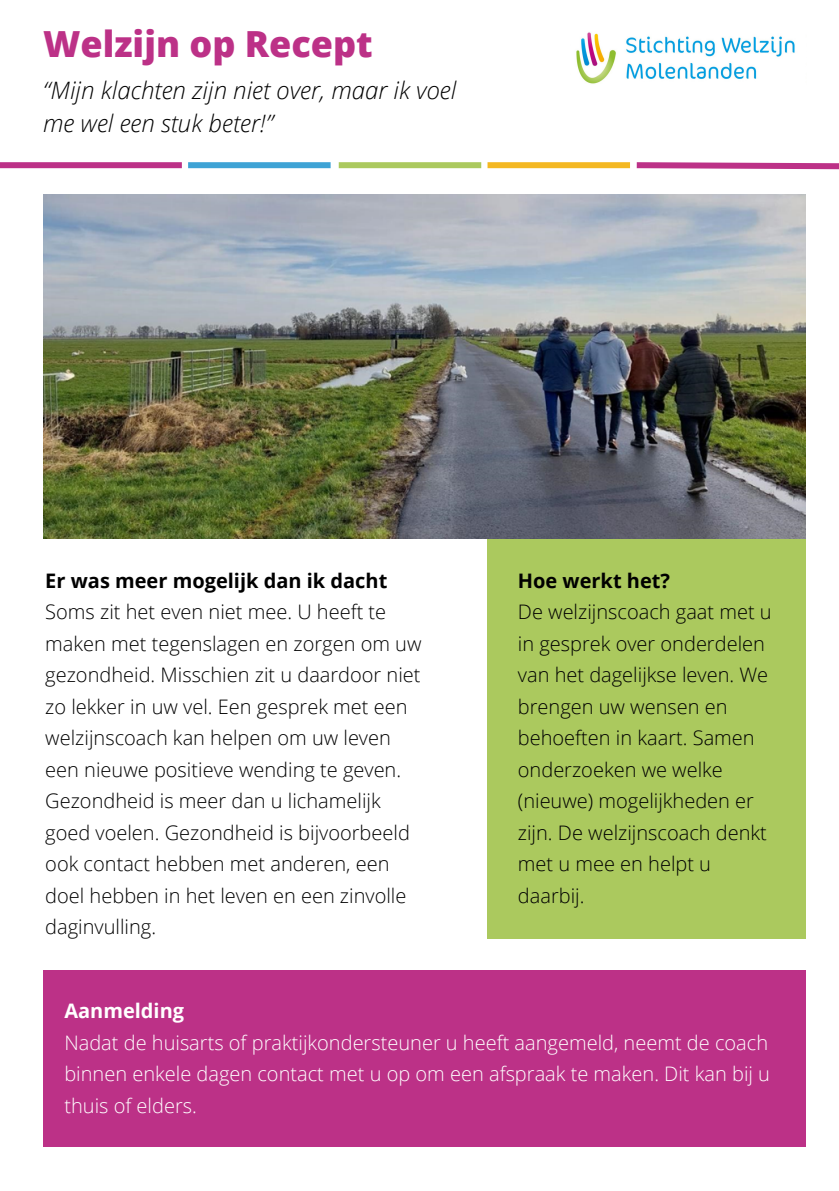
<style>
.page{position:relative;width:839px;height:1191px;background:#fff}
.page>*{position:absolute;margin:0;border:0;box-sizing:border-box;transform-origin:0 0}
.t1{font:800 36px "Open Sans";color:#bc3187}
.t2{font:italic 300 24px/33px "Open Sans";color:#000}
.t3{font:300 20px/31.6px "Open Sans";color:#000}
.t4{font:300 20px/31.6px "Open Sans";color:#fff;text-align:justify}
.t5{font:700 20px "Open Sans";color:#000}
.t6{font:700 20px "Open Sans";color:#fff}
</style>
<div class="page">
<div style="left:0;top:162px;width:182px;height:6px;background:#bc3187"></div>
<div style="left:188px;top:162px;width:142px;height:6px;background:#3ea3d5"></div>
<div style="left:339px;top:162px;width:142px;height:6px;background:#abc95e"></div>
<div style="left:487px;top:162px;width:143px;height:6px;background:#f4b822"></div>
<svg style="left:636px;top:162px;width:202px;height:8px;background:#cc64a5"></svg>
<div style="left:43px;top:971px;width:762px;height:176px;background:#bc3187"></div>
<div style="left:487px;top:538px;width:318px;height:401px;background:#abc95e"></div>
<img style="left:43px;top:195px;width:762px;height:343px">
<img style="left:576px;top:32px;width:219px;height:52px">
<h2 class="t1" style="left:43px;top:19px;width:331px">Welzijn op Recept</h2>
<p class="t2" style="left:43px;top:73px;width:414px">“Mijn klachten zijn niet over, maar ik voel me wel een stuk beter!”</p>
<p class="t5" style="left:45px;top:566px;width:343px">Er was meer mogelijk dan ik dacht</p>
<p class="t3" style="left:45px;top:596px;width:377px">Soms zit het even niet mee. U heeft te maken met tegenslagen en zorgen om uw gezondheid. Misschien zit u daardoor niet zo lekker in uw vel. Een gesprek met een welzijnscoach kan helpen om uw leven een nieuwe positieve wending te geven.<br>Gezondheid is meer dan u lichamelijk goed voelen. Gezondheid is bijvoorbeeld ook contact hebben met anderen, een doel hebben in het leven en een zinvolle daginvulling.</p>
<p class="t5" style="left:518px;top:566px;width:154px">Hoe werkt het?</p>
<p class="t3" style="left:518px;top:596px;width:255px">De welzijnscoach gaat met u in gesprek over onderdelen van het dagelijkse leven. We brengen uw wensen en behoeften in kaart. Samen onderzoeken we welke (nieuwe) mogelijkheden er zijn. De welzijnscoach denkt met u mee en helpt u daarbij.</p>
<p class="t6" style="left:64px;top:997px;width:121px">Aanmelding</p>
<p class="t4" style="left:64px;top:1026px;width:707px">Nadat de huisarts of praktijkondersteuner u heeft aangemeld, neemt de coach binnen enkele dagen contact met u op om een afspraak te maken. Dit kan bij u thuis of elders.</p>
</div>
